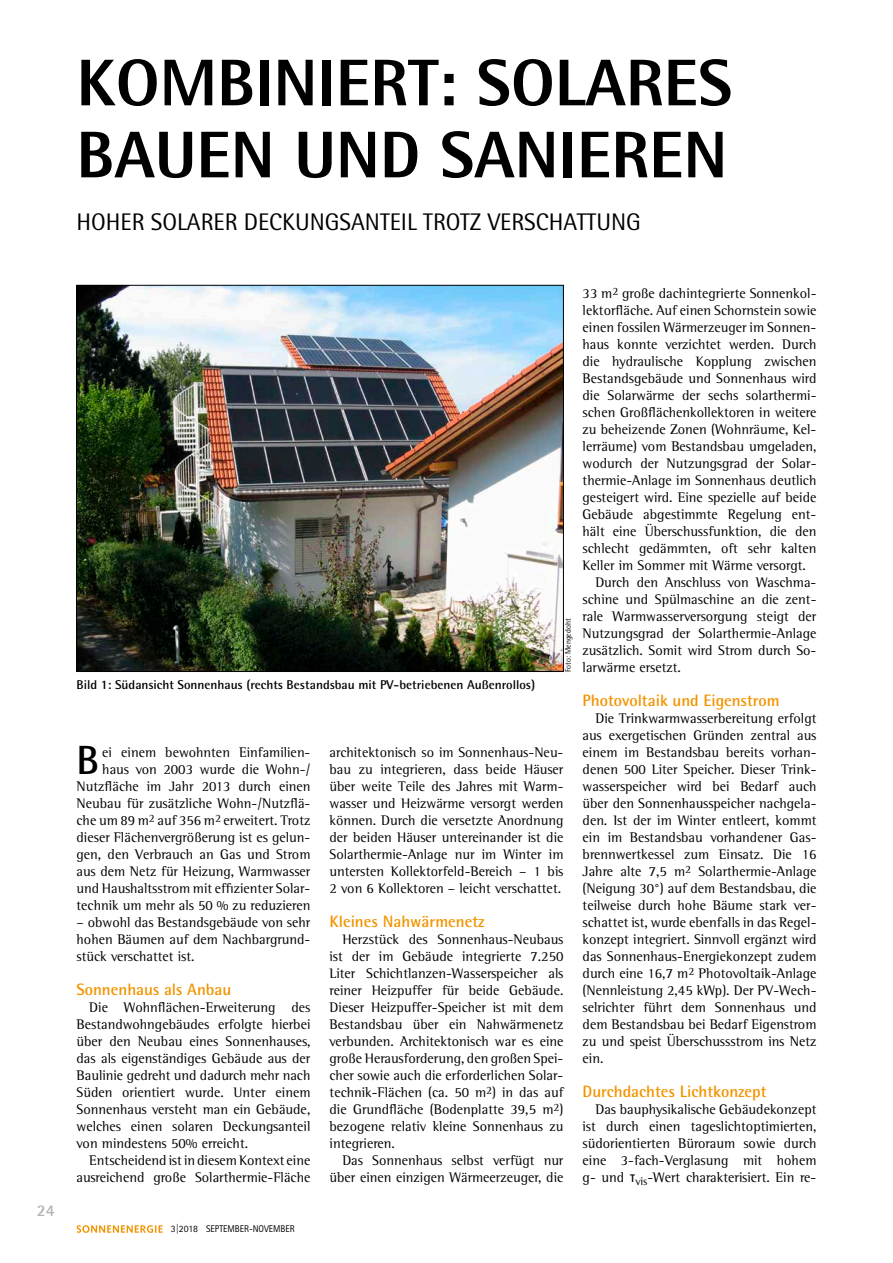
<style>
.page{position:relative;width:893px;height:1263px;background:#fff}
.page>*{position:absolute;margin:0;border:0;box-sizing:border-box;transform-origin:0 0}
.t1{font:800 66px/72px "Rotis Semi Sans Std";color:#000}
.t2{font:700 40.8px "Rotis Semi Sans Std";color:#000}
.t3{font:24px "Rotis Semi Sans Std";color:#000}
.t4{font:700 16.5px "Rotis Semi Sans Std";color:#f29400}
.t5{font:700 16.5px "Rotis Semi Sans Std";color:#b1b3b4}
.t6{font:14.25px/17px "Rotis Semi Serif Std";color:#000;text-align:justify}
.t7{font:700 12.75px "Rotis Semi Sans Std";color:#000}
.t8{font:9.75px "Rotis Sans Serif Std";color:#000}
.t9{font:8.25px "Rotis Semi Sans Std";color:#000;scale:.94 1}
.s1{font-family:"Arial"}
</style>
<div class="page">
<svg style="left:77px;top:1225px;width:86px;height:8px"></svg>
<img style="left:78px;top:287px;width:484px;height:383px">
<h1 class="t1" style="left:77px;top:46px;width:657px">KOMBINIERT: SOLARES<br>BAUEN UND SANIEREN</h1>
<h3 class="t3" style="left:77px;top:207px;width:566px">HOHER SOLARER DECKUNGSANTEIL TROTZ VERSCHATTUNG</h3>
<p class="t5" style="left:37px;top:1200px;width:19px">24</p>
<p class="t7" style="left:77px;top:677px;width:460px">Bild 1: Südansicht Sonnenhaus (rechts Bestandsbau mit PV-betriebenen Außenrollos)</p>
<p class="t9" style="left:563px;top:672px;width:58px;rotate:-90deg">Foto: Mengedoht</p>
<h2 class="t2" style="left:77px;top:735px;width:24px">B</h2>
<p class="t6" style="left:77px;top:744px;width:235px;text-align:right">ei einem bewohnten Einfamilien&shy;haus von 2003 wurde die Wohn-/ Nutzfläche im Jahr 2013 durch einen Neubau für zusätzliche Wohn-/Nutzflä&shy;che um 89 m<sup>2</sup> auf 356 m<sup>2</sup> erweitert. Trotz dieser Flächenvergrößerung ist es gelun&shy;gen, den Verbrauch an Gas und Strom aus dem Netz für Heizung, Warmwasser und Haushaltsstrom mit effizienter Solar&shy;technik um mehr als 50 % zu reduzieren</p>
<p class="t6" style="left:77px;top:914px;width:235px">– obwohl das Bestandsgebäude von sehr hohen Bäumen auf dem Nachbargrund&shy;stück verschattet ist.</p>
<p class="t4" style="left:77px;top:979px;width:156px">Sonnenhaus als Anbau</p>
<p class="t6" style="left:77px;top:999px;width:235px;text-indent:13px">Die Wohnflächen-Erweiterung des Bestandwohngebäudes erfolgte hierbei über den Neubau eines Sonnenhauses, das als eigenständiges Gebäude aus der Baulinie gedreht und dadurch mehr nach Süden orientiert wurde. Unter einem Sonnenhaus versteht man ein Gebäude, welches einen solaren Deckungsanteil von mindestens 50% erreicht.</p>
<p class="t6" style="left:77px;top:1152px;width:235px;text-align:right">Entscheidend ist in diesem Kontext eine ausreichend große Solarthermie-Fläche</p>
<p class="t6" style="left:330px;top:744px;width:235px">architektonisch so im Sonnenhaus-Neu&shy;bau zu integrieren, dass beide Häuser über weite Teile des Jahres mit Warm&shy;wasser und Heizwärme versorgt werden können. Durch die versetzte Anordnung der beiden Häuser untereinander ist die Solarthermie-Anlage nur im Winter im untersten Kollektorfeld-Bereich – 1 bis 2 von 6 Kollektoren – leicht verschattet.</p>
<p class="t4" style="left:330px;top:911px;width:157px">Kleines Nahwärmenetz</p>
<p class="t6" style="left:330px;top:931px;width:235px;text-indent:13px">Herzstück des Sonnenhaus-Neubaus ist der im Gebäude integrierte 7.250<br>Liter Schichtlanzen-Wasserspeicher als reiner Heizpuffer für beide Gebäude.<br>Dieser Heizpuffer-Speicher ist mit dem Bestandsbau über ein Nahwärmenetz verbunden. Architektonisch war es eine große Herausforderung, den großen Spei&shy;cher sowie auch die erforderlichen Solar&shy;technik-Flächen (ca. 50 m<sup>2</sup>) in das auf die Grundfläche (Bodenplatte 39,5 m<sup>2</sup>) bezogene relativ kleine Sonnenhaus zu integrieren.</p>
<p class="t6" style="left:330px;top:1152px;width:235px;text-align:right">Das Sonnenhaus selbst verfügt nur über einen einzigen Wärmeerzeuger, die</p>
<p class="t6" style="left:583px;top:284px;width:235px">33 m<sup>2</sup> große dachintegrierte Sonnenkol-</p>
<p class="t6" style="left:583px;top:301px;width:235px">lektorfläche. Auf einen Schornstein sowie</p>
<p class="t6" style="left:583px;top:318px;width:235px">einen fossilen Wärmerzeuger im Sonnen-</p>
<p class="t6" style="left:583px;top:335px;width:235px">haus konnte verzichtet werden. Durch</p>
<p class="t6" style="left:583px;top:352px;width:235px">die hydraulische Kopplung zwischen</p>
<p class="t6" style="left:583px;top:369px;width:235px">Bestandsgebäude und Sonnenhaus wird</p>
<p class="t6" style="left:583px;top:386px;width:235px">die Solarwärme der sechs solarthermi-</p>
<p class="t6" style="left:583px;top:403px;width:235px">schen Großflächenkollektoren in weitere</p>
<p class="t6" style="left:583px;top:420px;width:235px">zu beheizende Zonen (Wohnräume, Kel-</p>
<p class="t6" style="left:583px;top:437px;width:235px">lerräume) vom Bestandsbau umgeladen,</p>
<p class="t6" style="left:583px;top:454px;width:235px">wodurch der Nutzungsgrad der Solar-</p>
<p class="t6" style="left:583px;top:471px;width:235px">thermie-Anlage im Sonnenhaus deutlich</p>
<p class="t6" style="left:583px;top:489px;width:235px">gesteigert wird. Eine spezielle auf beide</p>
<p class="t6" style="left:583px;top:506px;width:235px">Gebäude abgestimmte Regelung ent-</p>
<p class="t6" style="left:583px;top:523px;width:235px">hält eine Überschussfunktion, die den</p>
<p class="t6" style="left:583px;top:540px;width:235px">schlecht gedämmten, oft sehr kalten</p>
<p class="t6" style="left:583px;top:557px;width:225px">Keller im Sommer mit Wärme versorgt.</p>
<p class="t6" style="left:595px;top:574px;width:223px">Durch den Anschluss von Waschma-</p>
<p class="t6" style="left:583px;top:591px;width:235px">schine und Spülmaschine an die zent-</p>
<p class="t6" style="left:583px;top:608px;width:235px">rale Warmwasserversorgung steigt der</p>
<p class="t6" style="left:583px;top:625px;width:235px">Nutzungsgrad der Solarthermie-Anlage</p>
<p class="t6" style="left:583px;top:642px;width:235px">zusätzlich. Somit wird Strom durch So-</p>
<p class="t6" style="left:583px;top:659px;width:100px">larwärme ersetzt.</p>
<p class="t4" style="left:583px;top:690px;width:198px">Photovoltaik und Eigenstrom</p>
<p class="t6" style="left:583px;top:710px;width:235px;text-indent:13px">Die Trinkwarmwasserbereitung erfolgt aus exergetischen Gründen zentral aus einem im Bestandsbau bereits vorhan&shy;denen 500 Liter Speicher. Dieser Trink&shy;wasserspeicher wird bei Bedarf auch über den Sonnenhausspeicher nachgela&shy;den. Ist der im Winter entleert, kommt ein im Bestandsbau vorhandener Gas&shy;brennwertkessel zum Einsatz. Die 16<br>Jahre alte 7,5 m<sup>2</sup> Solarthermie-Anlage (Neigung 30°) auf dem Bestandsbau, die teilweise durch hohe Bäume stark ver&shy;schattet ist, wurde ebenfalls in das Regel&shy;konzept integriert. Sinnvoll ergänzt wird das Sonnenhaus-Energiekonzept zudem durch eine 16,7 m<sup>2</sup> Photovoltaik-Anlage (Nennleistung 2,45 kWp). Der PV-Wech&shy;selrichter führt dem Sonnenhaus und dem Bestandsbau bei Bedarf Eigenstrom zu und speist Überschussstrom ins Netz ein.</p>
<p class="t4" style="left:583px;top:1081px;width:186px">Durchdachtes Lichtkonzept</p>
<p class="t6" style="left:583px;top:1101px;width:235px;text-indent:13px">Das bauphysikalische Gebäudekonzept ist durch einen tageslichtoptimierten, südorientierten Büroraum sowie durch eine 3-fach-Verglasung mit hohem g- und <span class="s1">τ</span><sub>vis</sub>-Wert charakterisiert. Ein re-</p>
<p class="t8" style="left:171px;top:1223px;width:125px">3|2018 SEPTEMBER-NOVEMBER</p>
</div>
